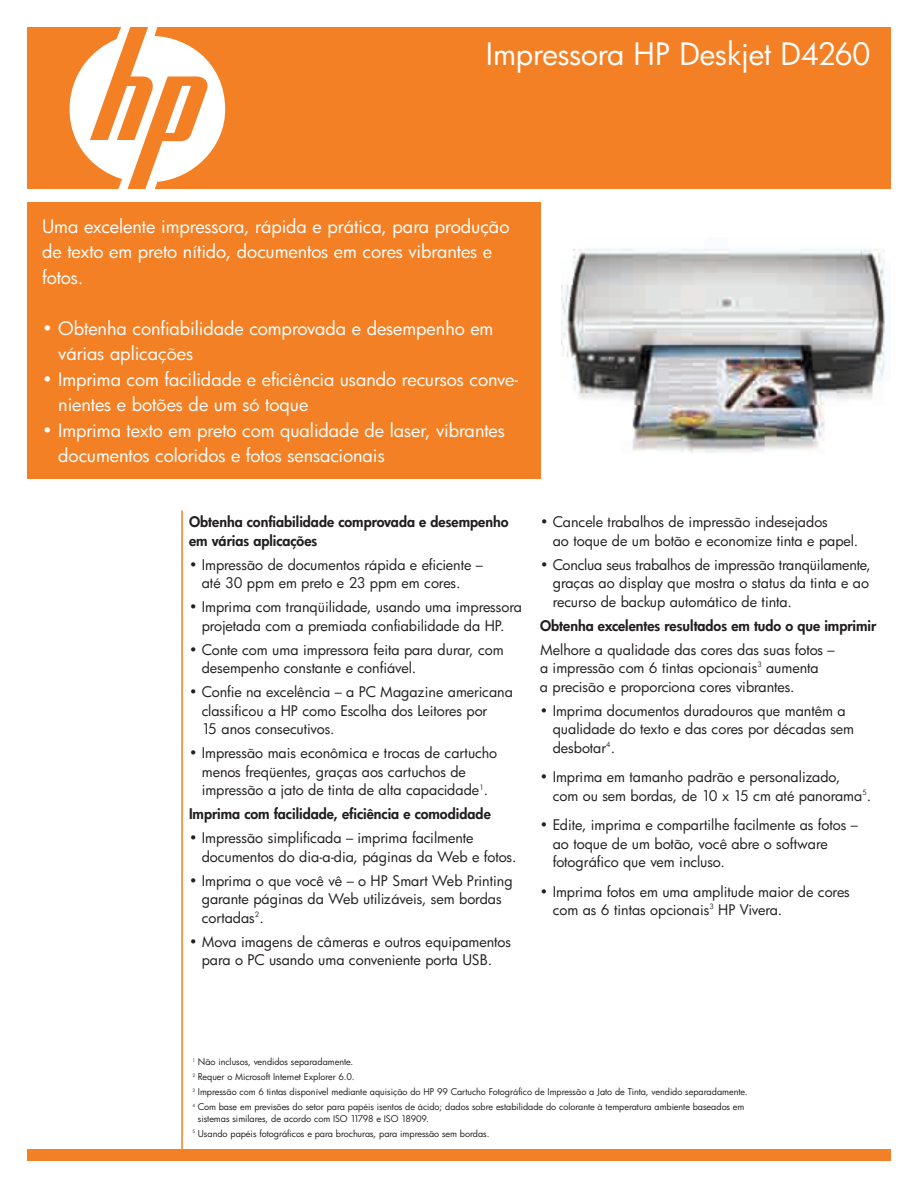
<style>
.page{position:relative;width:918px;height:1188px;background:#fff}
.page>*{position:absolute;margin:0;border:0;box-sizing:border-box;transform-origin:0 0}
.t1{font:30px "Futura Bk";letter-spacing:-.01em;color:#fff}
.t2{font:18px/25.5px "Futura Bk";letter-spacing:-.005em;color:#fff}
.t3{font:14.25px/18.6px "Futura Bk";letter-spacing:-.005em;color:#231f20}
.t4{font:14.25px/18.6px "Futura Hv";color:#231f20}
.t5{font:9px/15px "Futura Bk";letter-spacing:-.005em;color:#231f20}
</style>
<div class="page">
<div style="left:27px;top:202px;width:514px;height:277px;background:#f48026"></div>
<div style="left:27px;top:27px;width:864px;height:162px;background:#f48026"></div>
<svg style="left:70px;top:27px;width:155px;height:162px"></svg>
<img style="left:562px;top:249px;width:323px;height:204px">
<div style="left:27px;top:1149px;width:864px;height:12px;background:#f48026"></div>
<hr style="left:181px;top:510px;width:2px;height:640px;background:#f48026">
<h1 class="t1" style="left:486px;top:43px;width:386px">Impressora HP Deskjet D4260</h1>
<p class="t2" style="left:42px;top:216px;width:469px">Uma excelente impressora, rápida e prática, para produção de texto em preto nítido, documentos em cores vibrantes e fotos.</p>
<p class="t2" style="left:58px;top:318px;width:437px;text-indent:-16px">• Obtenha confiabilidade comprovada e desempenho em várias aplicações</p>
<p class="t2" style="left:58px;top:369px;width:461px;text-indent:-16px">• Imprima com facilidade e eficiência usando recursos conve&shy;nientes e botões de um só toque</p>
<p class="t2" style="left:58px;top:420px;width:448px;text-indent:-16px">• Imprima texto em preto com qualidade de laser, vibrantes documentos coloridos e fotos sensacionais</p>
<p class="t4" style="left:189px;top:514px;width:321px">Obtenha confiabilidade comprovada e desempenho em várias aplicações</p>
<p class="t3" style="left:202px;top:557px;width:283px;text-indent:-13px">• Impressão de documentos rápida e eficiente – até 30 ppm em preto e 23 ppm em cores.</p>
<p class="t3" style="left:189px;top:599px;width:334px;text-align:center">• Imprima com tranqüilidade, usando uma impressora projetada com a premiada confiabilidade da HP.</p>
<p class="t3" style="left:202px;top:642px;width:303px;text-indent:-13px">• Conte com uma impressora feita para durar, com desempenho constante e confiável.</p>
<p class="t3" style="left:202px;top:684px;width:313px;text-indent:-13px">• Confie na excelência – a PC Magazine americana classificou a HP como Escolha dos Leitores por<br>15 anos consecutivos.</p>
<p class="t3" style="left:202px;top:746px;width:297px;text-indent:-13px">• Impressão mais econômica e trocas de cartucho menos freqüentes, graças aos cartuchos de impressão a jato de tinta de alta capacidade<sup>1</sup>.</p>
<p class="t4" style="left:189px;top:806px;width:303px">Imprima com facilidade, eficiência e comodidade</p>
<p class="t3" style="left:202px;top:831px;width:316px;text-indent:-13px">• Impressão simplificada – imprima facilmente documentos do dia-a-dia, páginas da Web e fotos.</p>
<p class="t3" style="left:202px;top:873px;width:312px;text-indent:-13px">• Imprima o que você vê – o HP Smart Web Printing garante páginas da Web utilizáveis, sem bordas cortadas<sup>2</sup>.</p>
<p class="t3" style="left:189px;top:934px;width:324px;text-align:center">• Mova imagens de câmeras e outros equipamentos para o PC usando uma conveniente porta USB.</p>
<p class="t3" style="left:553px;top:514px;width:307px;text-indent:-13px">• Cancele trabalhos de impressão indesejados<br>ao toque de um botão e economize tinta e papel.</p>
<p class="t3" style="left:553px;top:557px;width:320px;text-indent:-13px">• Conclua seus trabalhos de impressão tranqüilamente, graças ao display que mostra o status da tinta e ao recurso de backup automático de tinta.</p>
<p class="t4" style="left:540px;top:618px;width:338px">Obtenha excelentes resultados em tudo o que imprimir</p>
<p class="t3" style="left:540px;top:642px;width:296px">Melhore a qualidade das cores das suas fotos – a impressão com 6 tintas opcionais<sup>3</sup> aumenta<br>a precisão e proporciona cores vibrantes.</p>
<p class="t3" style="left:553px;top:703px;width:303px;text-indent:-13px">• Imprima documentos duradouros que mantêm a qualidade do texto e das cores por décadas sem desbotar<sup>4</sup>.</p>
<p class="t3" style="left:553px;top:770px;width:320px;text-indent:-13px">• Imprima em tamanho padrão e personalizado,<br>com ou sem bordas, de 10 x 15 cm até panorama<sup>5</sup>.</p>
<p class="t3" style="left:553px;top:817px;width:307px;text-indent:-13px">• Edite, imprima e compartilhe facilmente as fotos – ao toque de um botão, você abre o software fotográfico que vem incluso.</p>
<p class="t3" style="left:553px;top:884px;width:299px;text-indent:-13px">• Imprima fotos em uma amplitude maior de cores com as 6 tintas opcionais<sup>3</sup> HP Vivera.</p>
<p class="t5" style="left:192px;top:1056px;width:557px"><sup>1</sup> Não inclusos, vendidos separadamente.<br><sup>2</sup> Requer o Microsoft Internet Explorer 6.0.<br><sup>3</sup> Impressão com 6 tintas disponível mediante aquisição do HP 99 Cartucho Fotográfico de Impressão a Jato de Tinta, vendido separadamente.<br><sup>4</sup> Com base em previsões do setor para papéis isentos de ácido; dados sobre estabilidade do colorante à temperatura ambiente baseados em</p>
<p class="t5" style="left:192px;top:1112px;width:299px;text-indent:5px">sistemas similares, de acordo com ISO 11798 e ISO 18909.<br><sup>5</sup> Usando papéis fotográficos e para brochuras, para impressão sem bordas.</p>
</div>
